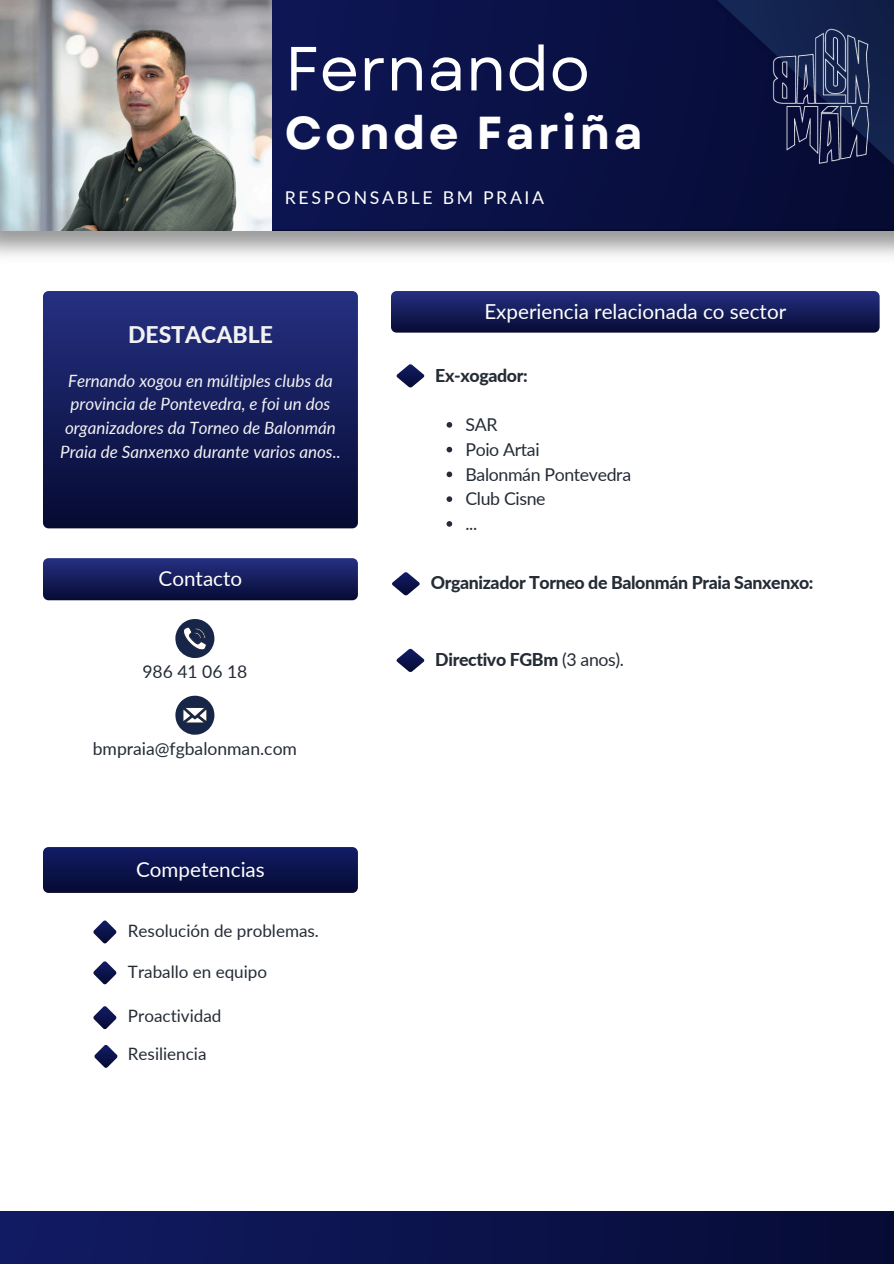
<style>
.page{position:relative;width:894px;height:1264px;background:#fff}
.page>*{position:absolute;margin:0;border:0;box-sizing:border-box;transform-origin:0 0}
.t1{font:62.1px "Garet";color:#fff}
.t2{font:700 46.2px "Garet";letter-spacing:.07em;color:#fff}
.t3{font:800 22.95px "Lato";color:#f2f2f2}
.t4{font:20.55px "Lato";color:#fff}
.t5{font:800 17.7px "Lato";letter-spacing:-.02em;color:#252c36}
.t6{font:17.7px "Lato";letter-spacing:-.02em;color:#252c36}
.t7{font:17.7px "Lato";letter-spacing:.15em;color:#fff}
.t8{font:17.55px "Lato";color:#252c36}
.t9{font:17.1px "Lato";color:#252c36}
.t10{font:italic 16.95px/23.7px "Lato";color:#f2f2f2;text-align:center}
.s1{font-weight:400}
</style>
<div class="page">
<div style="left:0;top:0;width:893px;height:231px;background:#0b1248"></div>
<svg style="left:43px;top:291px;width:315px;height:237px;background:#151d59"></svg>
<img style="left:0;top:226px;width:893px;height:30px">
<svg style="left:43px;top:847px;width:315px;height:45px;background:#0c144c"></svg>
<svg style="left:175px;top:695px;width:39px;height:39px"></svg>
<svg style="left:175px;top:619px;width:39px;height:39px"></svg>
<svg style="left:43px;top:558px;width:315px;height:42px;background:#171e5b"></svg>
<svg style="left:391px;top:291px;width:488px;height:41px;background:#161e5b"></svg>
<svg style="left:688px;top:0;width:205px;height:213px"></svg>
<svg style="left:93px;top:920px;width:23px;height:23px"></svg>
<svg style="left:93px;top:961px;width:23px;height:23px"></svg>
<svg style="left:93px;top:1006px;width:23px;height:23px"></svg>
<svg style="left:94px;top:1045px;width:23px;height:22px"></svg>
<div style="left:0;top:1211px;width:893px;height:52px;background:linear-gradient(to right,#111b63,#060b34)"></div>
<img style="left:0;top:0;width:271px;height:230px">
<svg style="left:396px;top:364px;width:28px;height:23px"></svg>
<img style="left:764px;top:22px;width:115px;height:152px">
<img style="left:10px;top:0;width:252px;height:231px">
<svg style="left:446px;top:422px;width:6px;height:5px"></svg>
<svg style="left:446px;top:447px;width:6px;height:5px"></svg>
<svg style="left:446px;top:471px;width:6px;height:6px"></svg>
<svg style="left:446px;top:496px;width:6px;height:6px"></svg>
<svg style="left:446px;top:521px;width:6px;height:5px"></svg>
<svg style="left:392px;top:572px;width:27px;height:23px"></svg>
<svg style="left:396px;top:648px;width:28px;height:24px"></svg>
<h1 class="t1" style="left:285px;top:24px;width:307px">Fernando</h1>
<h4 class="t2" style="left:285px;top:100px;width:359px">Conde Fariña</h4>
<p class="t7" style="left:285px;top:186px;width:261px">RESPONSABLE BM PRAIA</p>
<p class="t3" style="left:128px;top:320px;width:146px">DESTACABLE</p>
<h3 class="t10" style="left:60px;top:368px;width:282px">Fernando xogou en múltiples clubs da provincia de Pontevedra, e foi un dos organizadores da Torneo de Balonmán Praia de Sanxenxo durante varios anos..</h3>
<p class="t4" style="left:159px;top:566px;width:85px">Contacto</p>
<h6 class="t8" style="left:142px;top:661px;width:106px">986 41 06 18</h6>
<h4 class="t8" style="left:93px;top:738px;width:206px">bmpraia@fgbalonman.com</h4>
<p class="t4" style="left:136px;top:857px;width:130px">Competencias</p>
<p class="t9" style="left:128px;top:920px;width:192px">Resolución de problemas.</p>
<p class="t9" style="left:128px;top:961px;width:141px">Traballo en equipo</p>
<p class="t9" style="left:128px;top:1005px;width:95px">Proactividad</p>
<p class="t9" style="left:128px;top:1042px;width:80px">Resiliencia</p>
<p class="t4" style="left:484px;top:299px;width:303px">Experiencia relacionada co sector</p>
<h6 class="t5" style="left:435px;top:364px;width:94px">Ex-xogador:</h6>
<p class="t6" style="left:465px;top:413px;width:33px">SAR</p>
<p class="t6" style="left:465px;top:438px;width:76px">Poio Artai</p>
<p class="t6" style="left:465px;top:463px;width:167px">Balonmán Pontevedra</p>
<p class="t6" style="left:465px;top:488px;width:82px">Club Cisne</p>
<p class="t6" style="left:465px;top:512px;width:13px">...</p>
<h4 class="t5" style="left:430px;top:572px;width:384px">Organizador Torneo de Balonmán Praia Sanxenxo:</h4>
<p class="t5" style="left:435px;top:648px;width:190px">Directivo FGBm <span class="s1">(3 anos).</span></p>
</div>
